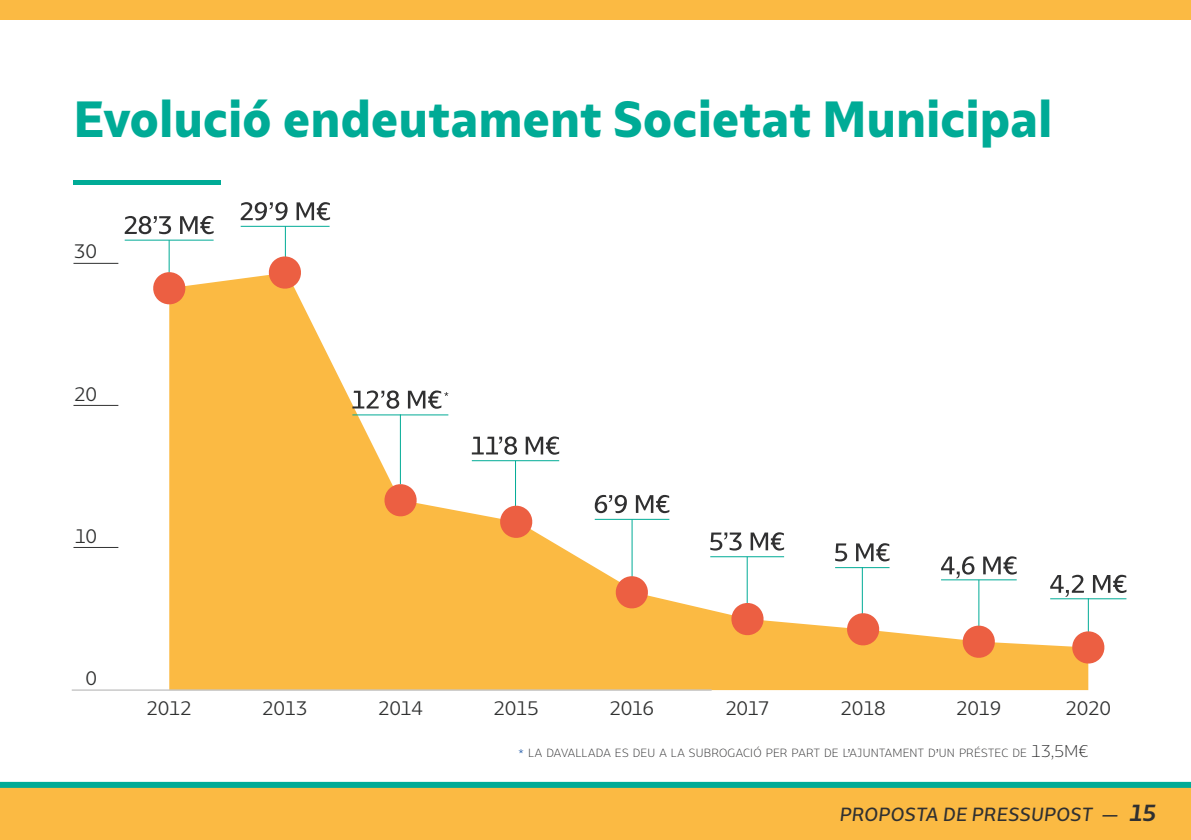
<style>
.page{position:relative;width:1191px;height:840px;background:#fff}
.page>*{position:absolute;margin:0;border:0;box-sizing:border-box;transform-origin:0 0}
.t1{font:800 48px "Bw Glenn Sans";letter-spacing:.01em;color:#00ab96}
.t2{font:18.4px "Bw Glenn Sans";letter-spacing:.015em;color:#303131}
.t3{font:italic 500 18px "Bw Glenn Sans";letter-spacing:.025em;color:#303031}
.t4{font:300 11.2px "Bw Glenn Sans DEMO";letter-spacing:.02em;color:#303031}
.s1{font-size:16px;color:#0e4ca1}
.s2{font-size:16px}
.s3{font-weight:700;font-size:22px}
</style>
<div class="page">
<hr style="left:74px;top:181px;width:147px;height:4px;background:#00ab96">
<div style="left:0;top:787px;width:1191px;height:52px;background:#fbba43"></div>
<div style="left:0;top:781px;width:1191px;height:6px;background:#00ab96"></div>
<div style="left:0;top:0;width:1191px;height:20px;background:#fbba43"></div>
<svg style="left:125px;top:216px;width:89px;height:18px"></svg>
<hr style="left:125px;top:239px;width:89px;height:1px;background:#00ab96">
<hr style="left:169px;top:240px;width:1px;height:47px;background:#00ab96">
<svg style="left:241px;top:202px;width:89px;height:18px"></svg>
<hr style="left:241px;top:226px;width:88px;height:1px;background:#00ab96">
<hr style="left:285px;top:226px;width:1px;height:47px;background:#00ab96">
<svg style="left:1092px;top:574px;width:34px;height:19px"></svg>
<hr style="left:1050px;top:598px;width:76px;height:1px;background:#00ab96">
<svg style="left:169px;top:275px;width:919px;height:414px"></svg>
<hr style="left:72px;top:689px;width:639px;height:1px;background:#c6c6c6">
<hr style="left:73px;top:547px;width:45px;height:1px;background:#303131">
<hr style="left:73px;top:405px;width:45px;height:1px;background:#303131">
<hr style="left:73px;top:263px;width:45px;height:1px;background:#303131">
<svg style="left:1070px;top:629px;width:35px;height:35px"></svg>
<svg style="left:153px;top:270px;width:34px;height:36px"></svg>
<svg style="left:267px;top:255px;width:35px;height:35px"></svg>
<svg style="left:383px;top:482px;width:35px;height:35px"></svg>
<svg style="left:498px;top:504px;width:36px;height:35px"></svg>
<svg style="left:614px;top:574px;width:35px;height:35px"></svg>
<svg style="left:730px;top:601px;width:35px;height:35px"></svg>
<svg style="left:845px;top:611px;width:35px;height:35px"></svg>
<svg style="left:961px;top:623px;width:35px;height:36px"></svg>
<hr style="left:352px;top:414px;width:96px;height:1px;background:#00ab96">
<hr style="left:400px;top:414px;width:1px;height:70px;background:#00ab96">
<svg style="left:352px;top:390px;width:96px;height:18px"></svg>
<h1 class="t1" style="left:74px;top:89px;width:979px">Evolució endeutament Societat Municipal</h1>
<h2 class="t2" style="left:74px;top:240px;width:24px">30</h2>
<h2 class="t2" style="left:74px;top:382px;width:24px">20</h2>
<h2 class="t2" style="left:75px;top:524px;width:23px">10</h2>
<h2 class="t2" style="left:86px;top:666px;width:12px">0</h2>
<h2 class="t2" style="left:147px;top:696px;width:46px">2012</h2>
<h2 class="t2" style="left:262px;top:696px;width:46px">2013</h2>
<h2 class="t2" style="left:378px;top:696px;width:46px">2014</h2>
<h2 class="t2" style="left:494px;top:696px;width:46px">2015</h2>
<h2 class="t2" style="left:609px;top:696px;width:46px">2016</h2>
<h2 class="t2" style="left:725px;top:696px;width:45px">2017</h2>
<h2 class="t2" style="left:841px;top:696px;width:46px">2018</h2>
<h2 class="t2" style="left:956px;top:696px;width:46px">2019</h2>
<h2 class="t2" style="left:1066px;top:696px;width:46px">2020</h2>
<p class="t4" style="left:518px;top:745px;width:571px"><span class="s1">*</span> LA DAVALLADA ES DEU A LA SUBROGACIÓ PER PART DE L<span class="s2">’</span>AJUNTAMENT D<span class="s2">’</span>UN PRÉSTEC DE <span class="s2">13,5M€</span></p>
<h3 class="t3" style="left:839px;top:802px;width:317px">PROPOSTA DE PRESSUPOST — <span class="s3">15</span></h3>
</div>
